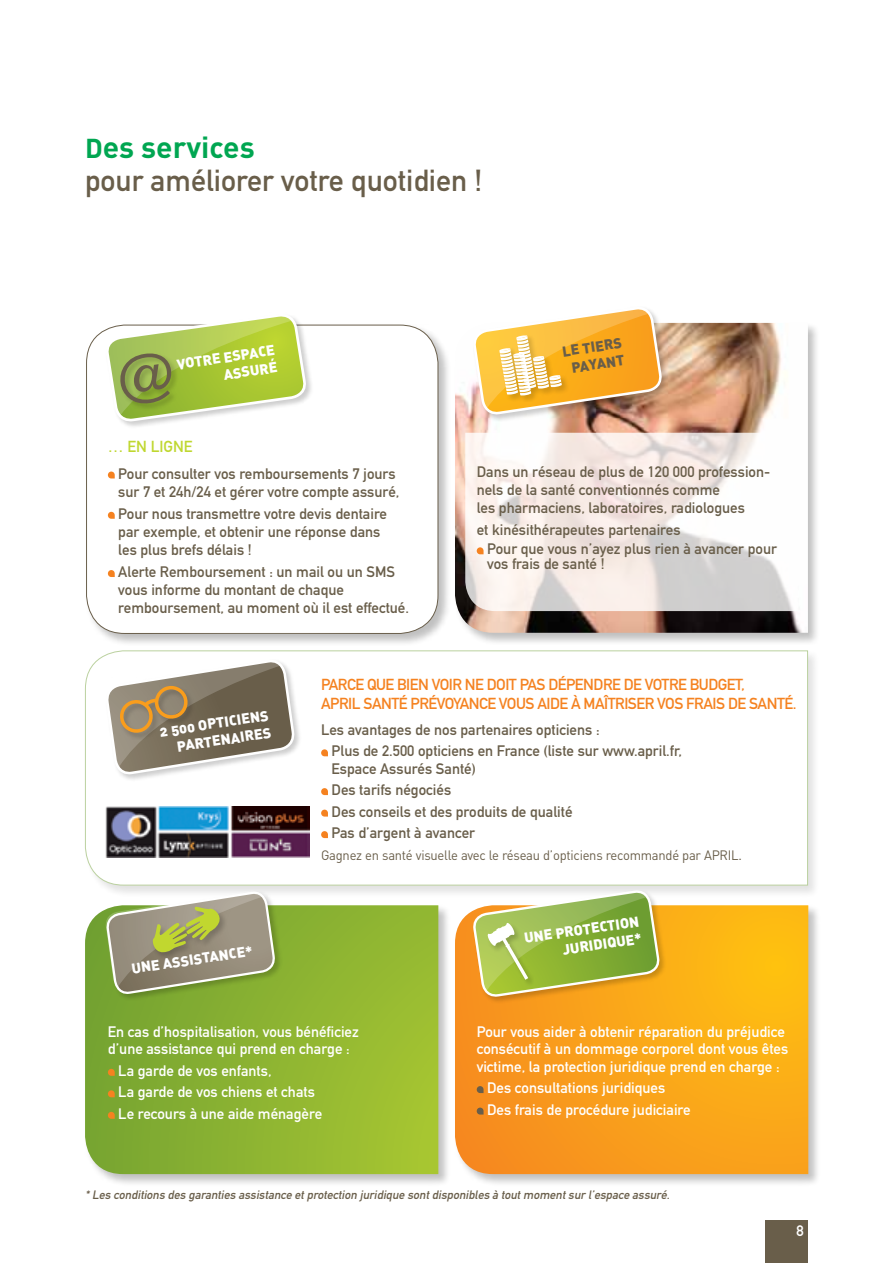
<style>
.page{position:relative;width:893px;height:1263px;background:#fff}
.page>*{position:absolute;margin:0;border:0;box-sizing:border-box;transform-origin:0 0}
.t1{font:30px "DIN Mittelschrift";color:#695e4a}
.t2{font:700 30px "DIN";color:#00a651}
.t3{font:15.75px "DIN Mittelschrift";letter-spacing:-.03em;color:#f58220}
.t4{font:15.75px "DIN Mittelschrift";color:#bfd730}
.t5{font:15px/18px "DIN Mittelschrift";color:#695e4a}
.t6{font:15px/17.2px "DIN Mittelschrift";color:#fff}
.t7{font:14.4px/17.4px "DIN Black Alternate";color:#fff;text-align:right}
.t8{font:14.4px/17.4px "DIN Black Alternate";color:#695e4a}
.t9{font:13.5px "DIN";letter-spacing:-.02em;color:#695e4a;scale:.96 1}
.t10{font:italic 12px "DIN Mittelschrift";color:#695e4a}
.s1{font-size:27px}
</style>
<div class="page">
<div style="left:765px;top:1220px;width:43px;height:43px;background:#695e4a"></div>
<div style="left:83px;top:648px;width:737px;height:250px;background:#000;opacity:.25"></div>
<svg style="left:85px;top:650px;width:723px;height:236px"></svg>
<div style="left:453px;top:321px;width:367px;height:324px;background:#000;opacity:.25"></div>
<img style="left:455px;top:323px;width:353px;height:310px">
<div style="left:84px;top:323px;width:367px;height:323px;background:#000;opacity:.25"></div>
<div style="left:87px;top:325px;width:351px;height:308px;background:#fff;border-radius:38px"></div>
<div style="left:83px;top:903px;width:368px;height:284px;background:#000;opacity:.25"></div>
<svg style="left:85px;top:905px;width:353px;height:269px;background:#8eb433"></svg>
<div style="left:453px;top:903px;width:368px;height:284px;background:#000;opacity:.25"></div>
<svg style="left:455px;top:905px;width:353px;height:269px;background:#faa51b"></svg>
<svg style="left:108px;top:471px;width:7px;height:7px"></svg>
<svg style="left:108px;top:512px;width:7px;height:7px"></svg>
<svg style="left:108px;top:570px;width:7px;height:7px"></svg>
<svg style="left:321px;top:749px;width:7px;height:7px"></svg>
<svg style="left:321px;top:788px;width:7px;height:7px"></svg>
<svg style="left:321px;top:810px;width:7px;height:6px"></svg>
<svg style="left:321px;top:831px;width:7px;height:7px"></svg>
<div style="left:104px;top:658px;width:198px;height:124px;background:#000;opacity:.2"></div>
<svg style="left:104px;top:657px;width:191px;height:139px"></svg>
<svg style="left:465px;top:433px;width:333px;height:178px"></svg>
<svg style="left:477px;top:547px;width:7px;height:7px"></svg>
<svg style="left:477px;top:1086px;width:7px;height:7px"></svg>
<svg style="left:477px;top:1107px;width:7px;height:7px"></svg>
<svg style="left:108px;top:1069px;width:7px;height:7px"></svg>
<svg style="left:108px;top:1090px;width:7px;height:7px"></svg>
<svg style="left:108px;top:1112px;width:7px;height:7px"></svg>
<div style="left:104px;top:312px;width:209px;height:117px;background:#000;opacity:.2"></div>
<svg style="left:104px;top:313px;width:203px;height:116px"></svg>
<div style="left:105px;top:890px;width:177px;height:111px;background:#000;opacity:.2"></div>
<svg style="left:104px;top:872px;width:171px;height:142px"></svg>
<div style="left:472px;top:305px;width:197px;height:117px;background:#000;opacity:.2"></div>
<img style="left:471px;top:306px;width:191px;height:129px">
<div style="left:472px;top:889px;width:195px;height:115px;background:#000;opacity:.2"></div>
<svg style="left:471px;top:871px;width:189px;height:145px"></svg>
<img style="left:106px;top:807px;width:204px;height:51px">
<h1 class="t2" style="left:85px;top:128px;width:171px"><span class="s1">D</span>es services</h1>
<h1 class="t1" style="left:85px;top:163px;width:399px">pour améliorer votre quotidien !</h1>
<p class="t7" style="left:176px;top:355px;width:100px;rotate:-9deg">Votre espace assuré</p>
<p class="t8" style="left:567px;top:341px;width:37px;text-indent:-7px;rotate:-9deg">Le TIERS<br>PA YANT</p>
<p class="t4" style="left:108px;top:437px;width:76px">… En ligne</p>
<p class="t5" style="left:118px;top:464px;width:283px">Pour consulter vos remboursements 7 jours sur 7 et 24h/24 et gérer votre compte assuré,</p>
<p class="t5" style="left:118px;top:505px;width:270px">Pour nous transmettre votre devis dentaire par exemple, et obtenir une réponse dans les plus brefs délais !</p>
<p class="t5" style="left:118px;top:563px;width:292px">Alerte Remboursement : un mail ou un SMS vous informe du montant de chaque remboursement, au moment où il est effectué.</p>
<p class="t5" style="left:477px;top:463px;width:295px">Dans un réseau de plus de 120 000 profession&shy;nels de la santé conventionnés comme<br>les pharmaciens, laboratoires, radiologues</p>
<p class="t5" style="left:487px;top:520px;width:291px;line-height:19.2px;text-indent:-10px">et kinésithérapeutes partenaires<br>Pour que vous n’ayez plus rien à avancer pour</p>
<p class="t5" style="left:487px;top:555px;width:119px">vos frais de santé !</p>
<p class="t7" style="left:158px;top:722px;width:111px;rotate:-9deg">2 500 opticiens partenaires</p>
<p class="t7" style="left:130px;top:960px;width:124px;rotate:-9deg">Une assistance*</p>
<p class="t3" style="left:321px;top:675px;width:18px">Parce</p>
<p class="t3" style="left:367px;top:675px;width:39px">que bien</p>
<p class="t3" style="left:432px;top:675px;width:9px">voir</p>
<p class="t3" style="left:465px;top:675px;width:31px">ne doit</p>
<p class="t3" style="left:520px;top:675px;width:10px">pas</p>
<p class="t3" style="left:548px;top:675px;width:10px">dépendre</p>
<p class="t3" style="left:624px;top:675px;width:31px">de votre</p>
<p class="t3" style="left:690px;top:675px;width:57px">budget,</p>
<p class="t3" style="left:321px;top:694px;width:61px">APRIL Santé</p>
<p class="t3" style="left:410px;top:694px;width:10px">prévo</p>
<p class="t3" style="left:453px;top:694px;width:17px">yance</p>
<p class="t3" style="left:499px;top:694px;width:10px">vous</p>
<p class="t3" style="left:537px;top:694px;width:9px">aide</p>
<p class="t3" style="left:571px;top:694px;width:46px">à maîtriser</p>
<p class="t3" style="left:657px;top:694px;width:10px">vos</p>
<p class="t3" style="left:686px;top:694px;width:17px">frais</p>
<p class="t3" style="left:728px;top:694px;width:31px">de santé</p>
<p class="t3" style="left:793px;top:694px;width:5px">.</p>
<p class="t5" style="left:332px;top:719px;width:352px;line-height:21.5px;text-indent:-10px">Les avantages de nos partenaires opticiens :<br>Plus de 2.500 opticiens en France (liste sur www.april.fr,</p>
<p class="t5" style="left:332px;top:758px;width:242px;line-height:21.5px">Espace Assurés Santé)<br>Des tarifs négociés<br>Des conseils et des produits de qualité<br>Pas d’argent à avancer</p>
<p class="t9" style="left:321px;top:846px;width:440px">Gagnez en santé visuelle avec le réseau d’opticiens recommandé par APRIL.</p>
<p class="t7" style="left:523px;top:929px;width:117px;rotate:-9deg">Une Protection juridique*</p>
<p class="t6" style="left:108px;top:1023px;width:252px">En cas d’hospitalisation, vous bénéficiez d’une assistance qui prend en charge :</p>
<p class="t6" style="left:118px;top:1060px;width:205px;line-height:21.5px">La garde de vos enfants,<br>La garde de vos chiens et chats<br>Le recours à une aide ménagère</p>
<p class="t6" style="left:477px;top:1023px;width:313px">Pour vous aider à obtenir réparation du préjudice consécutif à un dommage corporel dont vous êtes victime, la protection juridique prend en charge :</p>
<p class="t6" style="left:487px;top:1077px;width:205px;line-height:21.5px">Des consultations juridiques<br>Des frais de procédure judiciaire</p>
<p class="t10" style="left:85px;top:1187px;width:589px">*Les conditions des garanties assistance etprotection j uridique sontdisponibles à toutmomentsurl’espace assuré.</p>
<p class="t6" style="left:796px;top:1222px;width:9px">8</p>
</div>
